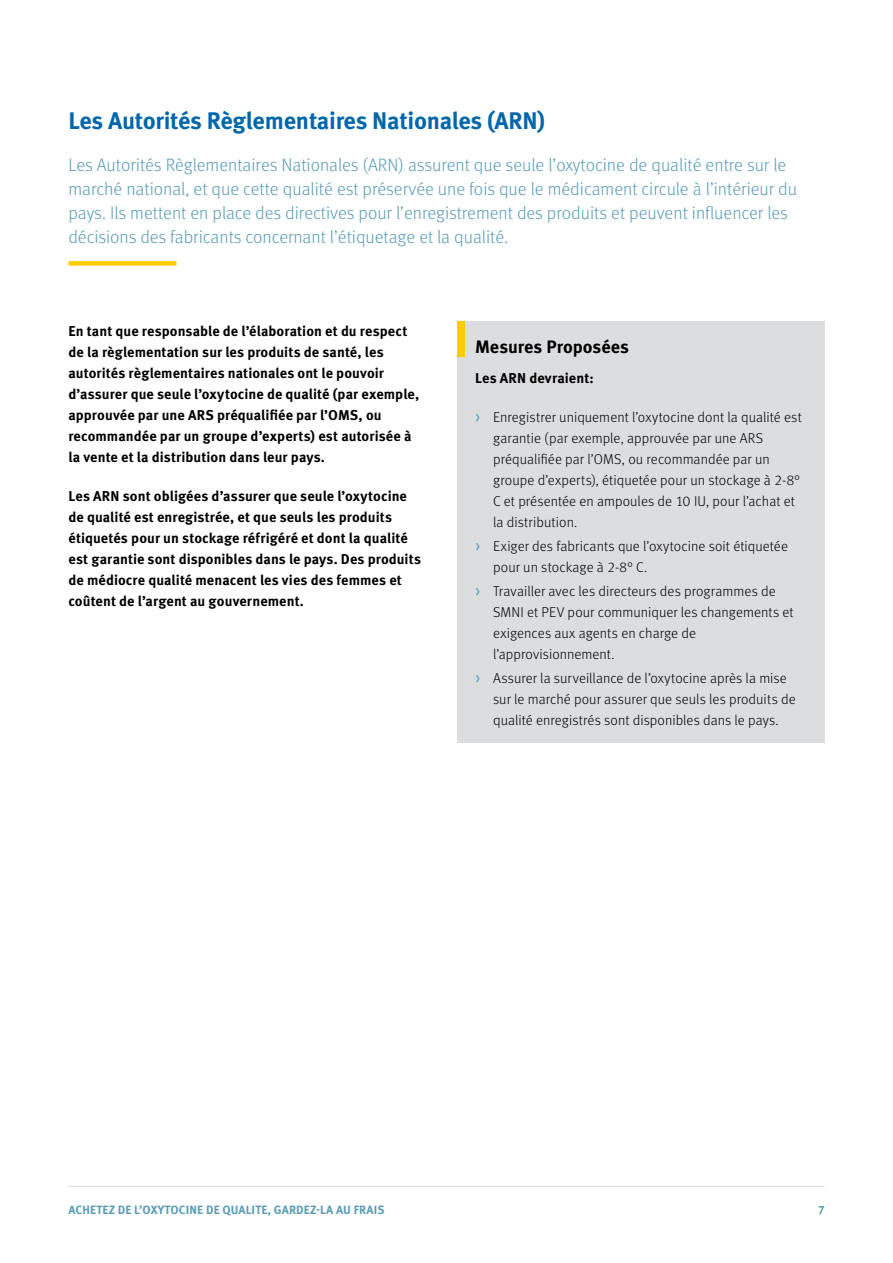
<style>
.page{position:relative;width:893px;height:1263px;background:#fff}
.page>*{position:absolute;margin:0;border:0;box-sizing:border-box;transform-origin:0 0}
.t1{font:700 24px "Meta OT";letter-spacing:-.01em;color:#0067aa}
.Intro{font:300 18px/24px "Meta OT";color:#5a9cb6}
.t2{font:700 18px "Meta OT";letter-spacing:-.005em;color:#000001}
.Copytext{font:700 14.25px/21px "Meta OT";letter-spacing:.005em;color:#000001}
.t3{font:300 14.25px/21px "Meta OT";letter-spacing:.005em;color:#000001}
.t4{font:700 12px "Meta OT";letter-spacing:.01em;color:#5a9cb6}
.s1{font-family:"Meta OT Norm";font-weight:400;font-size:18px;color:#5a9cb6}
</style>
<div class="page">
<hr style="left:68px;top:1186px;width:756px;height:1px;background:#dcdddf">
<div style="left:68px;top:261px;width:108px;height:5px;background:#fc0"></div>
<div style="left:457px;top:321px;width:367px;height:422px;background:#dcdddf"></div>
<div style="left:457px;top:321px;width:7px;height:35px;background:#fc0"></div>
<h1 class="t1" style="left:68px;top:106px;width:478px">Les Autorités Règlementaires Nationales (ARN)</h1>
<p class="Intro" style="left:68px;top:153px;width:730px">Les Autorités Règlementaires Nationales (ARN) assurent que seule l’oxytocine de qualité entre sur le marché national, et que cette qualité est préservée une fois que le médicament circule à l’intérieur du pays. Ils mettent en place des directives pour l’enregistrement des produits et peuvent influencer les décisions des fabricants concernant l’étiquetage et la qualité.</p>
<p class="Copytext" style="left:68px;top:321px;width:352px">En tant que responsable de l’élaboration et du respect de la règlementation sur les produits de santé, les autorités règlementaires nationales ont le pouvoir d’assurer que seule l’oxytocine de qualité (par exemple, approuvée par une ARS préqualifiée par l’OMS, ou recommandée par un groupe d’experts) est autorisée à la vente et la distribution dans leur pays.</p>
<p class="Copytext" style="left:68px;top:486px;width:354px">Les ARN sont obligées d’assurer que seule l’oxytocine de qualité est enregistrée, et que seuls les produits étiquetés pour un stockage réfrigéré et dont la qualité est garantie sont disponibles dans le pays. Des produits de médiocre qualité menacent les vies des femmes et coûtent de l’argent au gouvernement.</p>
<h4 class="t2" style="left:475px;top:335px;width:155px">Mesures Proposées</h4>
<p class="Copytext" style="left:475px;top:367px;width:120px">Les ARN devraient:</p>
<p class="t3" style="left:493px;top:406px;width:310px;text-indent:-18px"><span class="s1">›</span> Enregistrer uniquement l’oxytocine dont la qualité est garantie (par exemple, approuvée par une ARS préqualifiée par l’OMS, ou recommandée par un groupe d’experts), étiquetée pour un stockage à 2-8° C et présentée en ampoules de 10 IU, pour l’achat et la distribution.</p>
<p class="t3" style="left:493px;top:535px;width:296px;text-indent:-18px"><span class="s1">›</span> Exiger des fabricants que l’oxytocine soit étiquetée pour un stockage à 2-8° C.</p>
<p class="t3" style="left:493px;top:580px;width:302px;text-indent:-18px"><span class="s1">›</span> Travailler avec les directeurs des programmes de SMNI et PEV pour communiquer les changements et exigences aux agents en charge de l’approvisionnement.</p>
<p class="t3" style="left:493px;top:667px;width:304px;text-indent:-18px"><span class="s1">›</span> Assurer la surveillance de l’oxytocine après la mise sur le marché pour assurer que seuls les produits de qualité enregistrés sont disponibles dans le pays.</p>
<p class="t4" style="left:69px;top:1202px;width:317px">ACHETEZ DE L’OXYTOCINE DE QUALITE, GARDEZ-LA AU FRAIS</p>
<p class="t4" style="left:818px;top:1202px;width:8px">7</p>
</div>
